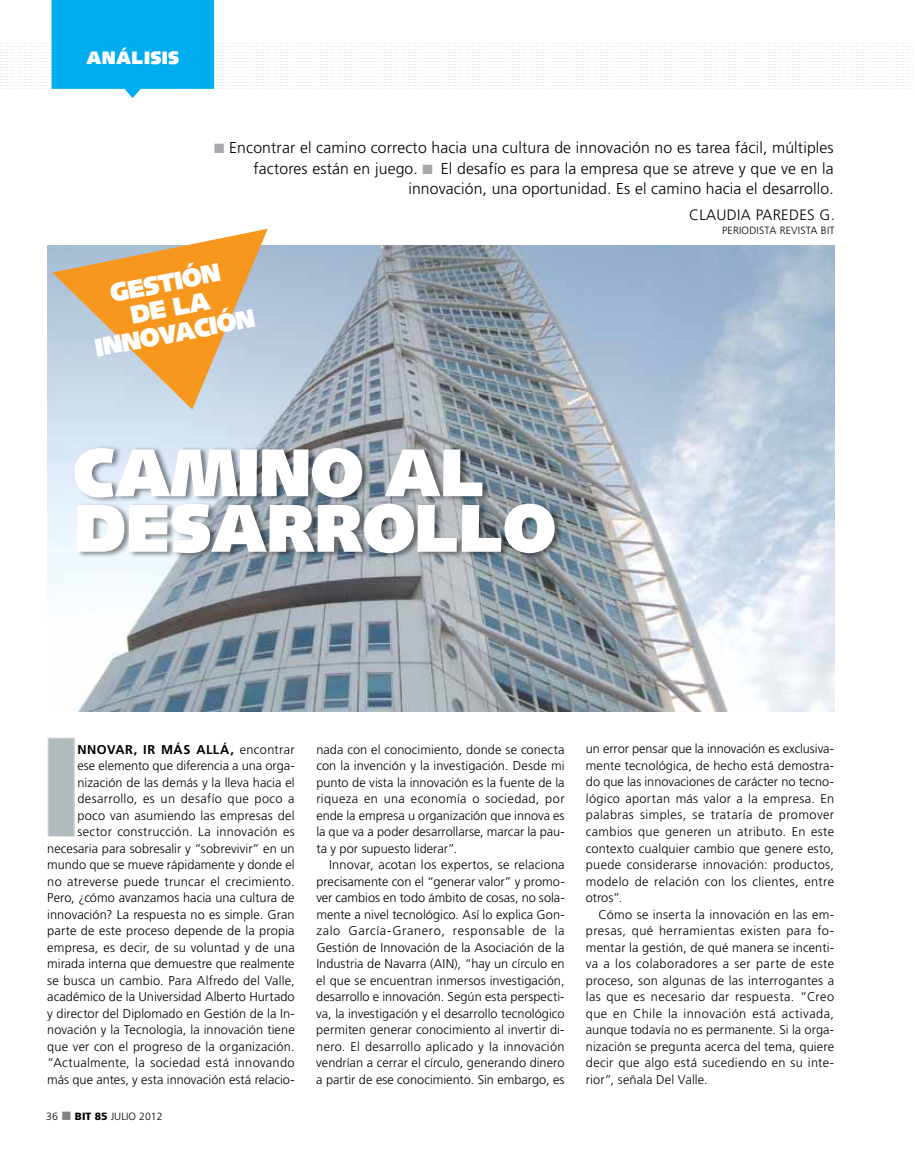
<style>
.page{position:relative;width:915px;height:1170px;background:#fff}
.page>*{position:absolute;margin:0;border:0;box-sizing:border-box;transform-origin:0 0}
.t1{font:900 141px "Frutiger";color:#afbbbc}
.t2{font:900 67.5px/55.5px "Syntax";letter-spacing:-.01em;color:#fff}
.t3{font:900 25.5px/25.5px "Syntax";color:#fff;text-align:center}
.t4{font:900 18px "Syntax";letter-spacing:.02em;color:#fff}
.t5{font:300 15.75px/20.2px "Frutiger";letter-spacing:.01em;color:#000;text-align:right}
.t6{font:300 15px "Frutiger";letter-spacing:.02em;color:#000}
.t7{font:300 12.75px/16.5px "Frutiger";letter-spacing:.01em;color:#000;text-align:justify}
.t8{font:300 10.5px "Frutiger";letter-spacing:.02em;color:#000}
.s1{color:#a7a9ac}
.s2{font-weight:700}
.s3{color:#808285}
.s4{font-weight:900}
</style>
<div class="page">
<img style="left:48px;top:245px;width:785px;height:466px">
<div style="left:48px;top:737px;width:26px;height:99px;border:1px solid #dee3e0"></div>
<div style="left:74px;top:445px;width:489px;height:114px;background:#000;opacity:.45"></div>
<svg style="left:0;top:0;width:911px;height:98px"></svg>
<svg style="left:52px;top:229px;width:215px;height:180px;background:#ddb98a"></svg>
<h3 class="t4" style="left:86px;top:48px;width:94px">ANÁLISIS</h3>
<p class="t5" style="left:214px;top:138px;width:621px"><span class="s1">■</span> Encontrar el camino correcto hacia una cultura de innovación no es tarea fácil, múltiples factores están en juego. <span class="s1">■</span> El desafío es para la empresa que se atreve y que ve en la innovación, una oportunidad. Es el camino hacia el desarrollo.</p>
<p class="t6" style="left:688px;top:207px;width:147px">Claudia Paredes G.</p>
<p class="t8" style="left:721px;top:224px;width:114px">Periodista Revista BiT</p>
<h3 class="t3" style="left:83px;top:286px;width:164px;rotate:-11deg">GESTIÓN<br>DE LA<br>INNOVACIÓN</h3>
<h2 class="t2" style="left:74px;top:445px;width:483px">CAMINO AL<br>DESARROLLO</h2>
<h1 class="t1" style="left:38px;top:701px;width:49px">I</h1>
<p class="t7" style="left:47px;top:741px;width:249px;text-align:right"><span class="s2">NNOVAR, IR MÁS ALLÁ,</span> encontrar<br>ese elemento que diferencia a una orga&shy;nización de las demás y la lleva hacia el desarrollo, es un desafío que poco a poco van asumiendo las empresas del sector construcción. La innovación es necesaria para sobresalir y “sobrevivir” en un mundo que se mueve rápidamente y donde el no atreverse puede truncar el crecimiento.<br>Pero, ¿cómo avanzamos hacia una cultura de innovación? La respuesta no es simple. Gran parte de este proceso depende de la propia empresa, es decir, de su voluntad y de una mirada interna que demuestre que realmente se busca un cambio. Para Alfredo del Valle, académico de la U niversidad Alberto Hurtado y director del Diplomado en Gestión de la I n&shy;novación y la Tecnología, la innovación tiene que ver con el progreso de la organización. “Actualmente, la sociedad está innovando más que antes, y esta innovación está relacio-</p>
<p class="t8" style="left:46px;top:1109px;width:118px">36 <span class="s3">■</span> <span class="s4">BIT 85</span> julio 2012</p>
<p class="t7" style="left:316px;top:741px;width:250px">nada con el conocimiento, donde se conecta con la invención y la investigación. Desde mi punto de vista la innovación es la fuente de la riqueza en una economía o sociedad, por ende la empresa u organización que innova es la que va a poder desarrollarse, marcar la pau&shy;ta y por supuesto liderar”.</p>
<p class="t7" style="left:316px;top:856px;width:250px;text-indent:13px">I nnovar, acotan los expertos, se relaciona precisamente con el “generar valor” y promo&shy;ver cambios en todo ámbito de cosas, no sola&shy;mente a nivel tecnológico. Así lo explica Gon&shy;zalo García-Granero, responsable de la Gestión de I nnovación de la Asociación de la I ndustria de Navarra (AI N), “hay un círculo en el que se encuentran inmersos investigación, desarrollo e innovación. Según esta perspecti&shy;va, la investigación y el desarrollo tecnológico permiten generar conocimiento al invertir di&shy;nero. El desarrollo aplicado y la innovación vendrían a cerrar el círculo, generando dinero a partir de ese conocimiento. Sin embargo, es</p>
<p class="t7" style="left:585px;top:740px;width:250px">un error pensar que la innovación es exclusiva&shy;mente tecnológica, de hecho está demostra&shy;do que las innovaciones de carácter no tecno&shy;lógico aportan más valor a la empresa. En palabras simples, se trataría de promover cambios que generen un atributo. En este contexto cualquier cambio que genere esto, puede considerarse innovación: productos, modelo de relación con los clientes, entre otros”.</p>
<p class="t7" style="left:585px;top:905px;width:250px;text-indent:13px">Cómo se inserta la innovación en las em&shy;presas, qué herramientas existen para fo&shy;mentar la gestión, de qué manera se incenti&shy;va a los colaboradores a ser parte de este proceso, son algunas de las interrogantes a las que es necesario dar respuesta. “Creo que en Chile la innovación está activada, aunque todavía no es permanente. Si la orga&shy;nización se pregunta acerca del tema, quiere decir que algo está sucediendo en su inte&shy;rior”, señala Del Valle.</p>
</div>
